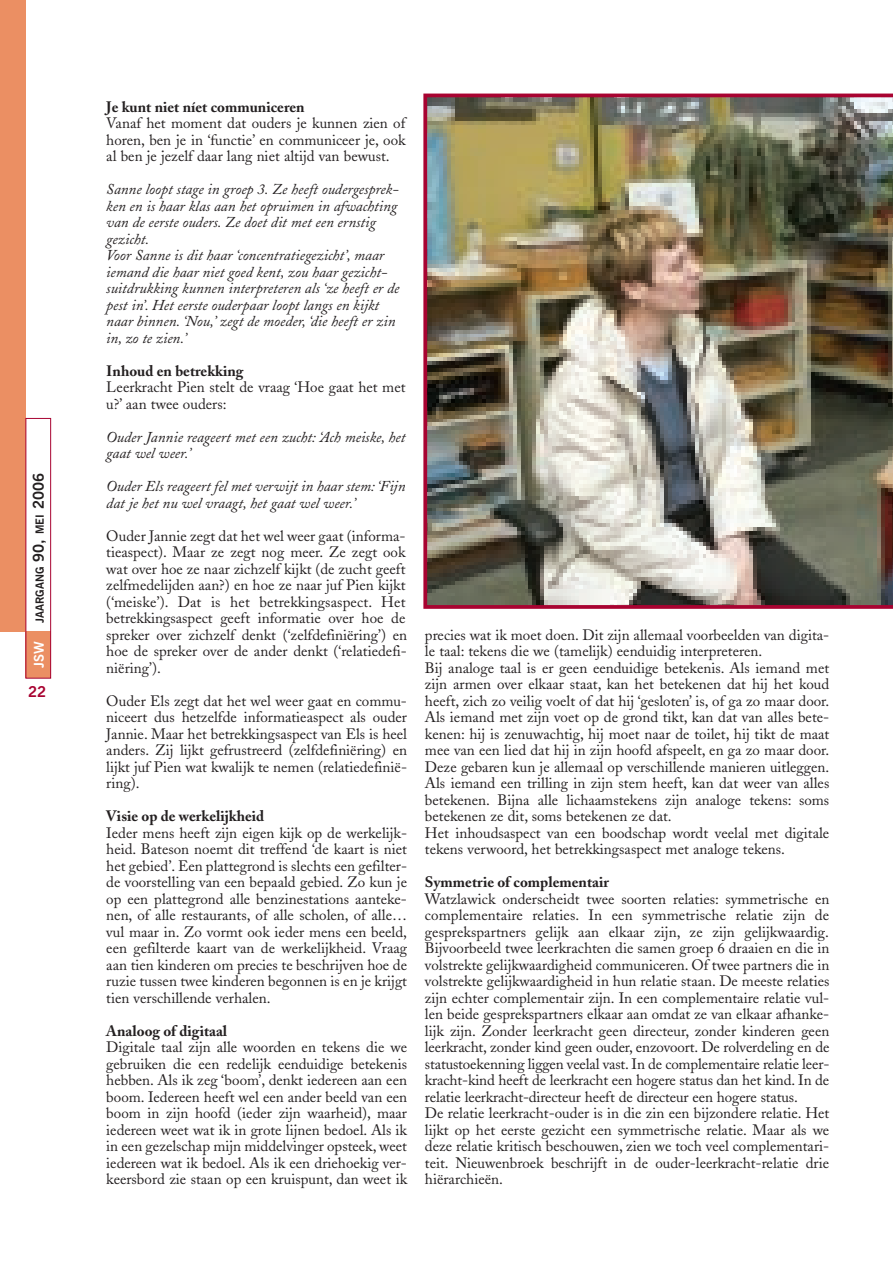
<style>
.page{position:relative;width:893px;height:1263px;background:#fff}
.page>*{position:absolute;margin:0;border:0;box-sizing:border-box;transform-origin:0 0}
.t1{font:15px/16.5px "Adobe Caslon";color:#231f20;text-align:justify}
.t2{font:italic 15px/16.5px "Adobe Caslon";color:#231f20}
.t3{font:700 15px "Adobe Caslon";color:#231f20}
.t4{font:700 15px "News Gothic BT";color:#a80331}
.t5{font:700 13.5px "News Gothic BT";color:#fff}
.t6{font:700 11.25px "News Gothic BT";color:#231f20}
.s1{font-size:15px}
</style>
<div class="page">
<div style="left:0;top:0;width:26px;height:631px;background:#eb8f63"></div>
<img style="left:423px;top:94px;width:470px;height:515px">
<div style="left:26px;top:631px;width:25px;height:47px;background:#eb8f63"></div>
<div style="left:26px;top:418px;width:25px;height:260px;border:1px solid #a80331"></div>
<p class="t6" style="left:36px;top:623px;width:152px;rotate:-90deg">JAARGANG <span class="s1">90,</span> MEI <span class="s1">2006</span></p>
<p class="t5" style="left:34px;top:668px;width:28px;rotate:-90deg">JSW</p>
<p class="t4" style="left:28px;top:686px;width:20px">22</p>
<p class="t3" style="left:106px;top:101px;width:200px">Je kunt niet níet communiceren</p>
<p class="t1" style="left:106px;top:117px;width:301px">Vanaf het moment dat ouders je kunnen zien of horen, ben je in ‘functie’ en communiceer je, ook al ben je jezelf daar lang niet altijd van bewust.</p>
<p class="t2" style="left:106px;top:183px;width:295px">Sanne loopt stage in groep 3. Ze heeft oudergesprek&shy;ken en is haar klas aan het opruimen in afwachting van de eerste ouders. Ze doet dit met een ernstig gezicht.<br>Voor Sanne is dit haar ‘concentratiegezicht’, maar iemand die haar niet goed kent, zou haar gezicht&shy;suitdrukking kunnen interpreteren als ‘ze heeft er de pest in’. Het eerste ouderpaar loopt langs en kijkt naar binnen. ‘Nou,’ zegt de moeder, ‘die heeft er zin in, zo te zien.’</p>
<p class="t3" style="left:106px;top:365px;width:139px">Inhoud en betrekking</p>
<p class="t1" style="left:106px;top:381px;width:301px">Leerkracht Pien stelt de vraag ‘Hoe gaat het met u?’ aan twee ouders:</p>
<p class="t2" style="left:106px;top:431px;width:301px">Ouder Jannie reageert met een zucht: ‘Ach meiske, het gaat wel weer.’</p>
<p class="t2" style="left:106px;top:480px;width:301px">Ouder Els reageert fel met verwijt in haar stem: ‘Fijn dat je het nu wel vraagt, het gaat wel weer.’</p>
<p class="t1" style="left:106px;top:529px;width:302px">Ouder Jannie zegt dat het wel weer gaat (informa&shy;tieaspect). Maar ze zegt nog meer. Ze zegt ook wat over hoe ze naar zichzelf kijkt (de zucht geeft zelfmedelijden aan?) en hoe ze naar juf Pien kijkt (‘meiske’). Dat is het betrekkingsaspect. Het betrekkingsaspect geeft informatie over hoe de spreker over zichzelf denkt (‘zelfdefiniëring’) en hoe de spreker over de ander denkt (‘relatiedefi&shy;niëring’).</p>
<p class="t1" style="left:106px;top:694px;width:302px">Ouder Els zegt dat het wel weer gaat en commu&shy;niceert dus hetzelfde informatieaspect als ouder Jannie. Maar het betrekkingsaspect van Els is heel anders. Zij lijkt gefrustreerd (zelfdefiniëring) en lijkt juf Pien wat kwalijk te nemen (relatiedefinië&shy;ring).</p>
<p class="t3" style="left:106px;top:810px;width:160px">Visie op de werkelijkheid</p>
<p class="t1" style="left:106px;top:826px;width:302px">Ieder mens heeft zijn eigen kijk op de werkelijk&shy;heid. Bateson noemt dit treffend ‘de kaart is niet het gebied’. Een plattegrond is slechts een gefilter&shy;de voorstelling van een bepaald gebied. Zo kun je op een plattegrond alle benzinestations aanteke&shy;nen, of alle restaurants, of alle scholen, of alle… vul maar in. Zo vormt ook ieder mens een beeld, een gefilterde kaart van de werkelijkheid. Vraag aan tien kinderen om precies te beschrijven hoe de ruzie tussen twee kinderen begonnen is en je krijgt tien verschillende verhalen.</p>
<p class="t3" style="left:106px;top:1025px;width:122px">Analoog of digitaal</p>
<p class="t1" style="left:106px;top:1041px;width:302px">Digitale taal zijn alle woorden en tekens die we gebruiken die een redelijk eenduidige betekenis hebben. Als ik zeg ‘boom’, denkt iedereen aan een boom. Iedereen heeft wel een ander beeld van een boom in zijn hoofd (ieder zijn waarheid), maar iedereen weet wat ik in grote lijnen bedoel. Als ik in een gezelschap mijn middelvinger opsteek, weet iedereen wat ik bedoel. Als ik een driehoekig ver&shy;keersbord zie staan op een kruispunt, dan weet ik</p>
<p class="t1" style="left:425px;top:628px;width:406px;text-align:left">precies wat ik moet doen. Dit zijn allemaal voorbeelden van digita&shy;le taal: tekens die we (tamelijk) eenduidig interpreteren.<br>Bij analoge taal is er geen eenduidige betekenis. Als iemand met zijn armen over elkaar staat, kan het betekenen dat hij het koud heeft, zich zo veilig voelt of dat hij ‘gesloten’ is, of ga zo maar door.<br>Als iemand met zijn voet op de grond tikt, kan dat van alles bete&shy;kenen: hij is zenuwachtig, hij moet naar de toilet, hij tikt de maat mee van een lied dat hij in zijn hoofd afspeelt, en ga zo maar door.<br>Deze gebaren kun je allemaal op verschillende manieren uitleggen.<br>Als iemand een trilling in zijn stem heeft, kan dat weer van alles betekenen. Bijna alle lichaamstekens zijn analoge tekens: soms betekenen ze dit, soms betekenen ze dat.<br>Het inhoudsaspect van een boodschap wordt veelal met digitale tekens verwoord, het betrekkingsaspect met analoge tekens.</p>
<p class="t3" style="left:425px;top:876px;width:185px">Symmetrie of complementair</p>
<p class="t1" style="left:425px;top:892px;width:406px;text-align:left">Watzlawick onderscheidt twee soorten relaties: symmetrische en complementaire relaties. In een symmetrische relatie zijn de gesprekspartners gelijk aan elkaar zijn, ze zijn gelijkwaardig.<br>Bijvoorbeeld twee leerkrachten die samen groep 6 draaien en die in volstrekte gelijkwaardigheid communiceren. Of twee partners die in volstrekte gelijkwaardigheid in hun relatie staan. De meeste relaties zijn echter complementair zijn. In een complementaire relatie vul&shy;len beide gesprekspartners elkaar aan omdat ze van elkaar afhanke&shy;lijk zijn. Zonder leerkracht geen directeur, zonder kinderen geen leerkracht, zonder kind geen ouder, enzovoort. De rolverdeling en de statustoekenning liggen veelal vast. In de complementaire relatie leer&shy;kracht-kind heeft de leerkracht een hogere status dan het kind. In de relatie leerkracht-directeur heeft de directeur een hogere status.<br>De relatie leerkracht-ouder is in die zin een bijzondere relatie. Het lijkt op het eerste gezicht een symmetrische relatie. Maar als we deze relatie kritisch beschouwen, zien we toch veel complementari&shy;teit. Nieuwenbroek beschrijft in de ouder-leerkracht-relatie drie hiërarchieën.</p>
</div>
